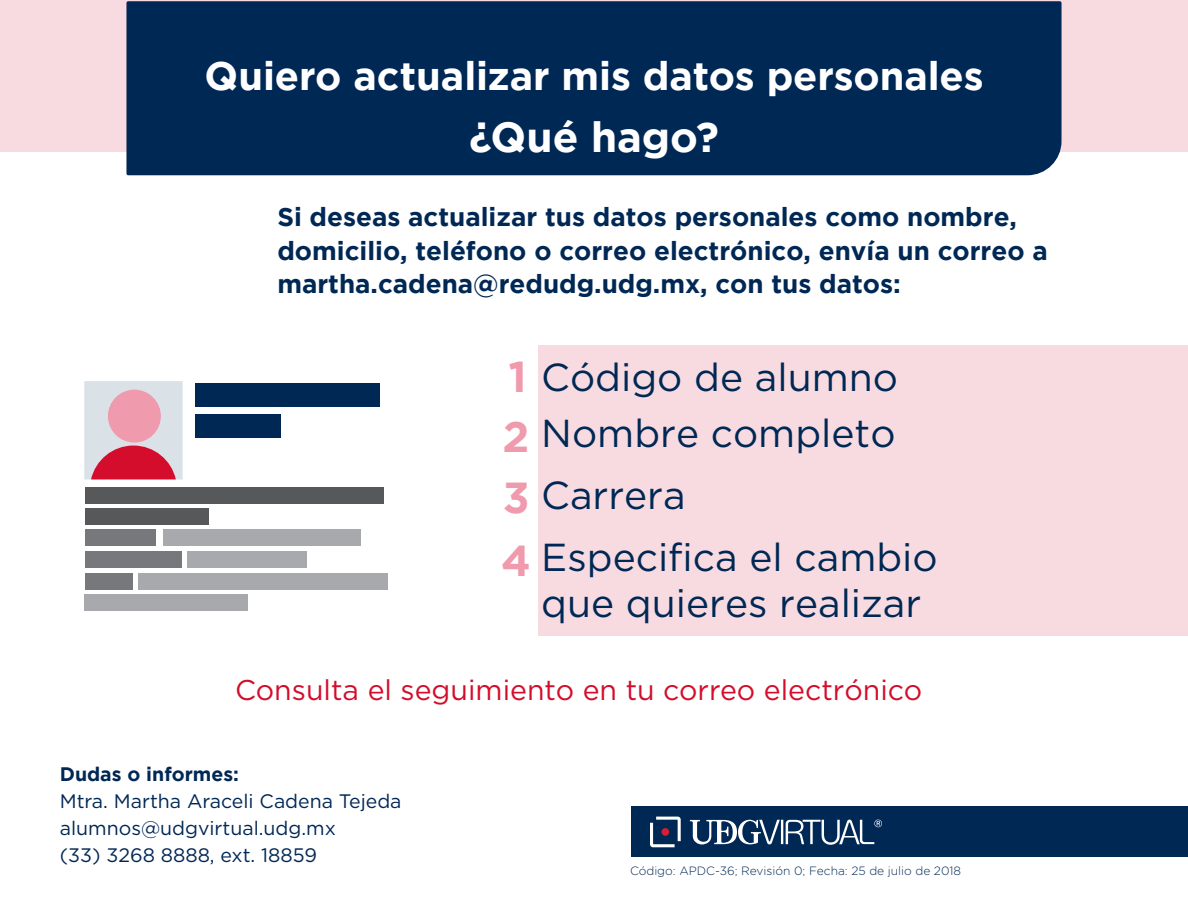
<style>
.page{position:relative;width:1188px;height:918px;background:#fff}
.page>*{position:absolute;margin:0;border:0;box-sizing:border-box;transform-origin:0 0}
.t1{font:700 43.2px/61.8px "Gotham";color:#f09bad;text-align:justify}
.t2{font:700 42px "Gotham";color:#fff}
.t3{font:700 39.6px "Gotham";letter-spacing:-.005em;color:#fff}
.t4{font:39px/61.8px "Gotham";color:#002855}
.t5{font:28.5px "Gotham";color:#d30d2b}
.t6{font:700 25.95px/33.3px "Gotham";color:#002855}
.t7{font:19.5px/27px "Gotham";color:#002855}
.t8{font:700 19.5px "Gotham";color:#002855}
.t9{font:300 12px "Gotham Rounded";color:#002855}
.s1{font-weight:700;font-size:43.2px;color:#f09bad}
</style>
<div class="page">
<div style="left:538px;top:345px;width:650px;height:290px;background:#f8dbe1"></div>
<div style="left:0;top:0;width:1188px;height:152px;background:#f8dbe1"></div>
<div style="left:632px;top:807px;width:556px;height:50px;background:#002855"></div>
<div style="left:126px;top:1px;width:936px;height:174px;background:#002855"></div>
<svg style="left:650px;top:817px;width:31px;height:30px"></svg>
<svg style="left:690px;top:820px;width:192px;height:25px"></svg>
<svg style="left:84px;top:381px;width:99px;height:98px;background:#d8a6b2"></svg>
<div style="left:108px;top:390px;width:53px;height:53px;background:#f09bad;border-radius:50%"></div>
<div style="left:85px;top:488px;width:299px;height:16px;background:#57585a"></div>
<div style="left:85px;top:530px;width:70px;height:16px;background:#76787b"></div>
<div style="left:163px;top:530px;width:197px;height:16px;background:#a8a9ad"></div>
<div style="left:85px;top:552px;width:97px;height:16px;background:#76787b"></div>
<div style="left:187px;top:552px;width:120px;height:16px;background:#a8a9ad"></div>
<div style="left:85px;top:573px;width:48px;height:16px;background:#76787b"></div>
<div style="left:138px;top:573px;width:249px;height:16px;background:#a8a9ad"></div>
<div style="left:85px;top:594px;width:163px;height:17px;background:#a8a9ad"></div>
<div style="left:85px;top:509px;width:123px;height:16px;background:#57585a"></div>
<div style="left:195px;top:383px;width:185px;height:24px;background:#002855"></div>
<div style="left:195px;top:414px;width:85px;height:24px;background:#002855"></div>
<h3 class="t3" style="left:204px;top:54px;width:781px">Quiero actualizar mis datos personales</h3>
<h2 class="t2" style="left:469px;top:112px;width:251px">¿Qué hago?</h2>
<p class="t6" style="left:277px;top:200px;width:772px">Si deseas actualizar tus datos personales como nombre, domicilio, teléfono o correo electrónico, envía un correo a martha.cadena@redudg.udg.mx, con tus datos:</p>
<h3 class="t4" style="left:508px;top:346px;width:391px"><span class="s1">1</span> Código de alumno</h3>
<h1 class="t1" style="left:501px;top:405px;width:31px">2<br>3<br>4</h1>
<h3 class="t4" style="left:541px;top:402px;width:398px">Nombre completo<br>Carrera<br>Especifica el cambio</h3>
<h3 class="t4" style="left:541px;top:572px;width:382px">que quieres realizar</h3>
<p class="t5" style="left:235px;top:674px;width:688px">Consulta el seguimiento en tu correo electrónico</p>
<p class="t8" style="left:60px;top:763px;width:181px">Dudas o informes:</p>
<p class="t7" style="left:60px;top:787px;width:343px">Mtra. Martha Araceli Cadena Tejeda alumnos@udgvirtual.udg.mx<br>(33) 3268 8888, ext. 18859</p>
<p class="t9" style="left:630px;top:862px;width:333px">Código: APDC-36; Revisión 0; Fecha: 25 de julio de 2018</p>
</div>
